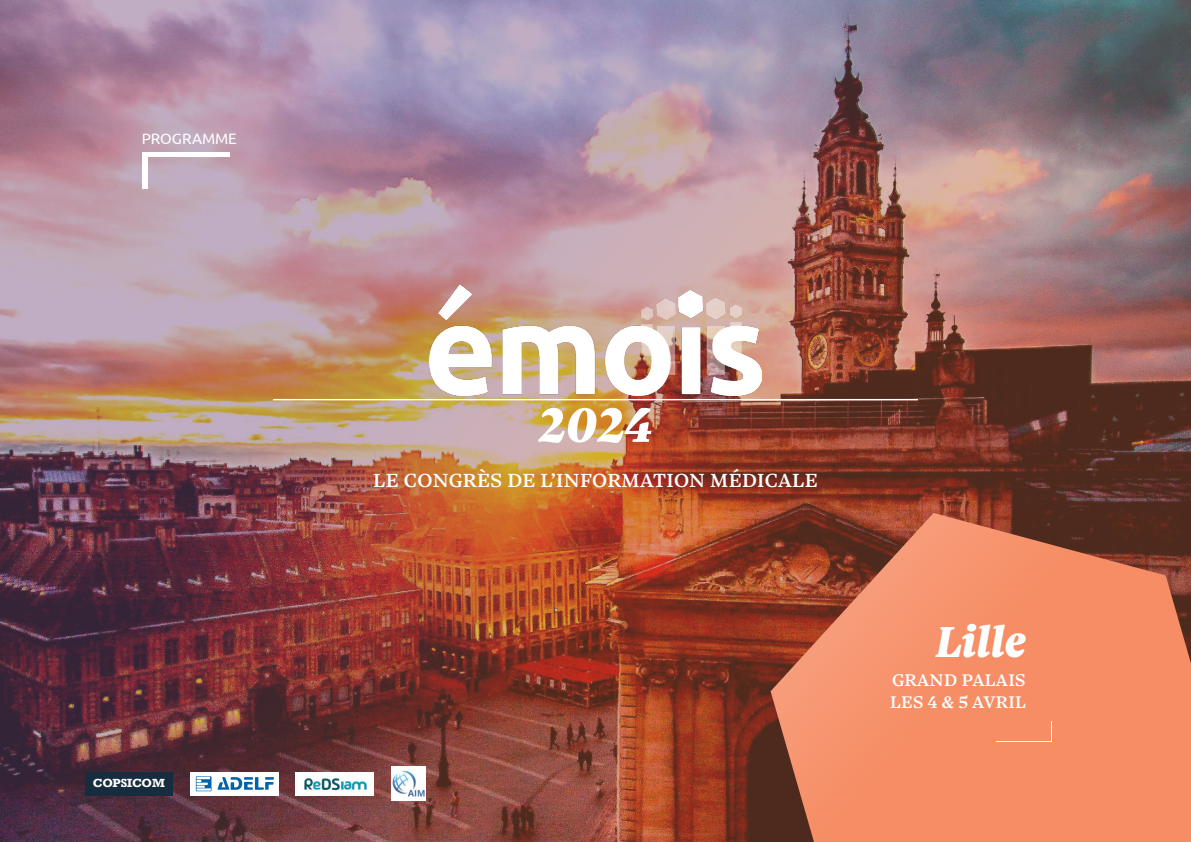
<style>
.page{position:relative;width:1191px;height:842px;background:#fff}
.page>*{position:absolute;margin:0;border:0;box-sizing:border-box;transform-origin:0 0}
.t1{font:italic 300 52.1px "Sole Serif Small Caption";color:#fff}
.t2{font:italic 300 46.2px "Sole Serif Small Caption";color:#fff}
.t3{font:300 20.3px "Sole Serif Small Caption";letter-spacing:.02em;color:#fff}
.t4{font:300 18px/21.6px "Sole Serif Small Caption";letter-spacing:.02em;color:#fff}
.t5{font:15.1px "Ubuntu";color:#fff}
.t6{font:700 11.1px "Rockwell";color:#fff}
</style>
<div class="page">
<img style="left:0;top:0;width:1191px;height:842px">
<hr style="left:273px;top:399px;width:645px;height:1px;background:#fff">
<img style="left:429px;top:284px;width:332px;height:112px">
<svg style="left:770px;top:513px;width:421px;height:329px"></svg>
<div style="left:142px;top:152px;width:87px;height:5px;background:#fff"></div>
<div style="left:142px;top:153px;width:5px;height:36px;background:#fff"></div>
<hr style="left:996px;top:741px;width:56px;height:1px;background:#fff">
<svg style="left:1051px;top:721px;width:1px;height:20px"></svg>
<img style="left:293px;top:763px;width:86px;height:42px">
<div style="left:85px;top:772px;width:87px;height:23px;background:#172c3f"></div>
<div style="left:190px;top:772px;width:88px;height:23px;background:#fff"></div>
<svg style="left:196px;top:776px;width:15px;height:15px"></svg>
<svg style="left:217px;top:777px;width:57px;height:13px"></svg>
<img style="left:392px;top:767px;width:33px;height:34px">
<p class="t5" style="left:142px;top:130px;width:97px">PROGRAMME</p>
<p class="t6" style="left:93px;top:776px;width:74px">COPSICOM</p>
<h1 class="t1" style="left:538px;top:389px;width:116px">2024</h1>
<p class="t3" style="left:373px;top:463px;width:446px">LE CONGRÈS DE L’INFORMATION MÉDICALE</p>
<h2 class="t2" style="left:935px;top:610px;width:92px">Lille</h2>
<p class="t4" style="left:890px;top:668px;width:137px">GRAND PALAIS<br>LES 4 &amp; 5 AVRIL</p>
</div>
